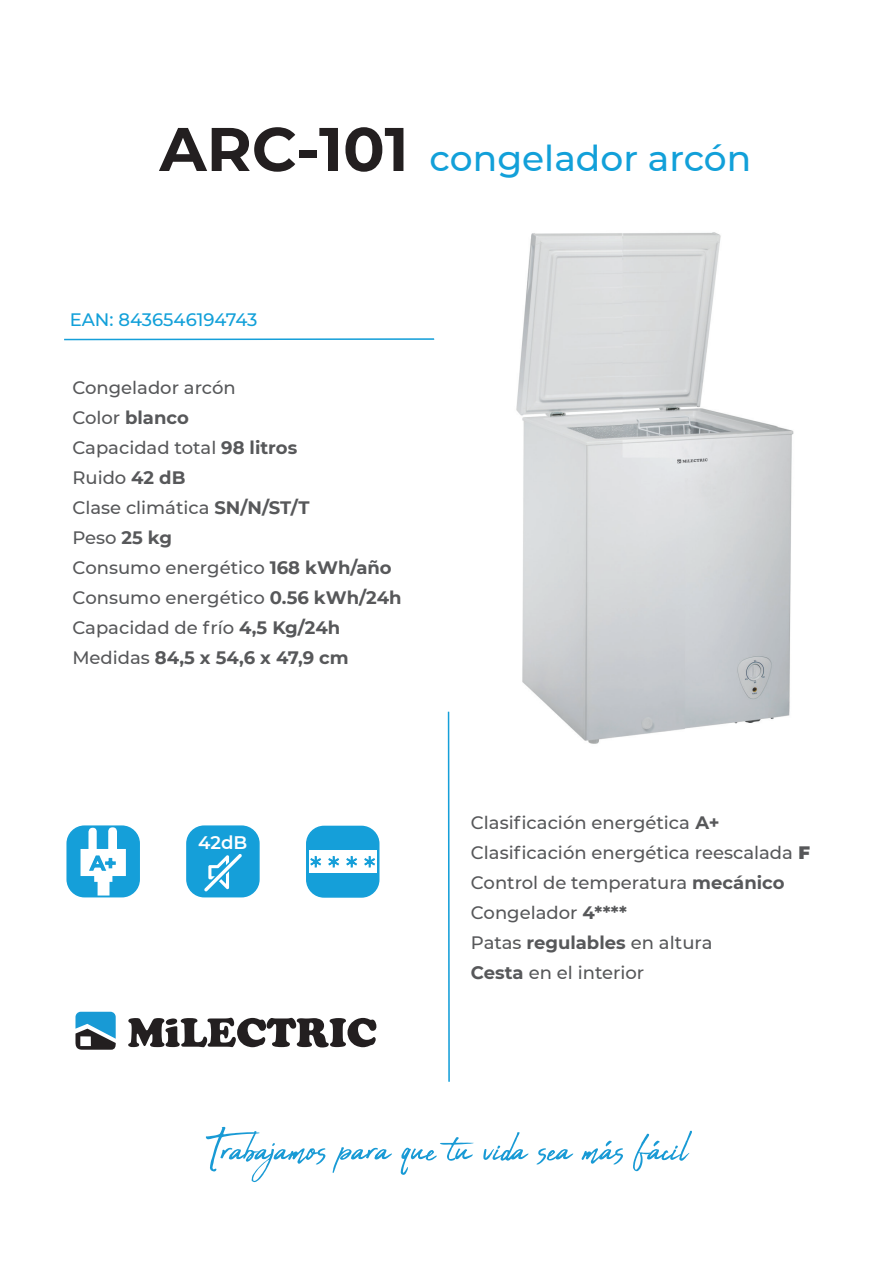
<style>
.page{position:relative;width:893px;height:1263px;background:#fff}
.page>*{position:absolute;margin:0;border:0;box-sizing:border-box;transform-origin:0 0}
.t1{font:54px "Abuget";color:#189ad5}
.t2{font:500 36px "Montserrat";color:#12a0d9}
.t3{font:600 19.8px "Montserrat";color:#159fd9}
.t4{font:600 18.15px "Montserrat";color:#fff}
.t5{font:500 18px/30px "Montserrat";color:#57585a}
.t6{font:500 18px "Montserrat";color:#12a0d9}
.s1{font-weight:700;font-size:61.5px;color:#231f20}
.s2{font-weight:700}
.s3{font-weight:900}
</style>
<div class="page">
<svg style="left:64px;top:338px;width:371px;height:3px"></svg>
<svg style="left:447px;top:711px;width:3px;height:371px"></svg>
<svg style="left:66px;top:825px;width:74px;height:72px"></svg>
<svg style="left:186px;top:825px;width:74px;height:72px;background:#34abde"></svg>
<svg style="left:306px;top:826px;width:73px;height:72px"></svg>
<img style="left:516px;top:232px;width:278px;height:512px">
<svg style="left:677px;top:458px;width:31px;height:5px"></svg>
<svg style="left:128px;top:1018px;width:248px;height:29px"></svg>
<svg style="left:75px;top:1012px;width:41px;height:38px"></svg>
<h2 class="t2" style="left:159px;top:133px;width:593px"><span class="s1">ARC-101</span> congelador arcón</h2>
<p class="t6" style="left:70px;top:307px;width:189px">EAN: 8436546194743</p>
<p class="t5" style="left:72px;top:372px;width:331px">Congelador arcón<br>Color <span class="s2">blanco<br></span>Capacidad total <span class="s2">98 litros<br></span>Ruido <span class="s2">42 dB<br></span>Clase climática <span class="s2">SN/N/ST/T<br></span>Peso <span class="s2">25 kg<br></span>Consumo energético <span class="s2">168 kWh/año<br></span>Consumo energético <span class="s2">0.56 kWh/24h<br></span>Capacidad de frío <span class="s2">4,5 Kg/24h<br></span>Medidas <span class="s2">84,5 x 54,6 x 47,9 cm</span></p>
<p class="t3" style="left:90px;top:849px;width:28px">A+</p>
<p class="t4" style="left:198px;top:829px;width:51px">42dB</p>
<p class="t5" style="left:471px;top:806px;width:341px">Clasificación energética <span class="s2">A+<br></span>Clasificación energética reescalada <span class="s3">F<br></span>Control de temperatura <span class="s2">mecánico<br></span>Congelador <span class="s2">4****<br></span>Patas <span class="s2">regulables</span> en altura<br><span class="s2">Cesta</span> en el interior</p>
<h1 class="t1" style="left:206px;top:1119px;width:483px">Trabajamos para que tu vida sea más fácil</h1>
</div>
